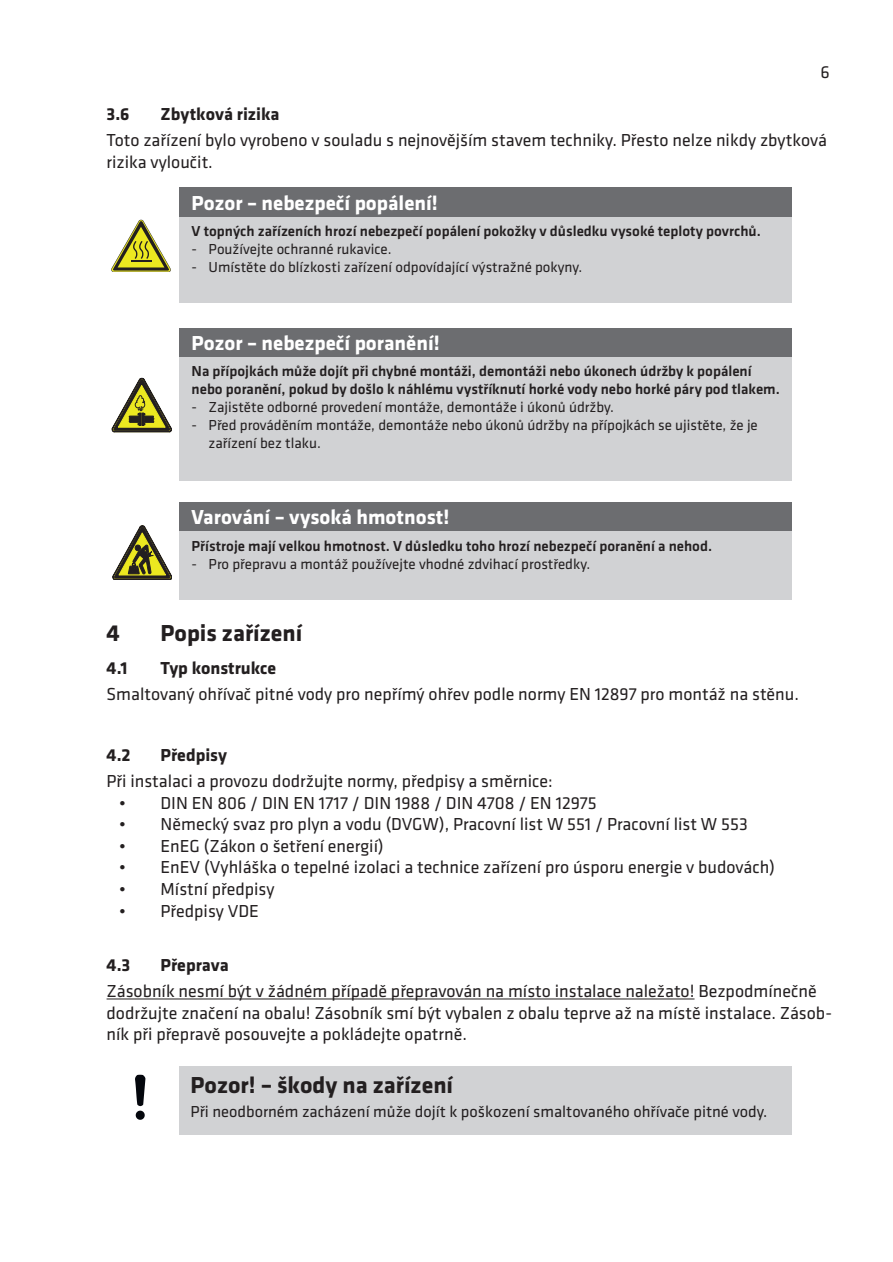
<style>
.page{position:relative;width:893px;height:1262px;background:#fff}
.page>*{position:absolute;margin:0;border:0;box-sizing:border-box;transform-origin:0 0}
.t1{font:700 24px "GC Klavika";color:#231f20}
.t2{font:700 21px "GC Klavika";color:#fff}
.t3{font:18px/21.6px "GC Klavika";color:#231f20}
.t4{font:700 18px "GC Klavika";color:#231f20}
.t5{font:16.5px "GC Klavika";color:#231f20}
.t6{font:500 15px/18px "GC Klavika";color:#231f20}
.t7{font:15px/18px "GC Klavika";color:#231f20}
</style>
<div class="page">
<svg style="left:135px;top:1074px;width:11px;height:46px"></svg>
<hr style="left:107px;top:998px;width:587px;height:1px;background:#231f20">
<div style="left:179px;top:187px;width:612px;height:30px;background:#6c6d70"></div>
<div style="left:179px;top:328px;width:612px;height:29px;background:#6c6d70"></div>
<div style="left:179px;top:502px;width:612px;height:30px;background:#6c6d70"></div>
<div style="left:179px;top:217px;width:612px;height:85px;background:#d1d2d4"></div>
<div style="left:179px;top:357px;width:612px;height:124px;background:#d1d2d4"></div>
<div style="left:179px;top:532px;width:612px;height:68px;background:#d1d2d4"></div>
<div style="left:179px;top:1066px;width:612px;height:68px;background:#d1d2d4"></div>
<hr style="left:113px;top:272px;width:56px;height:1px;background:#231f20">
<svg style="left:111px;top:220px;width:60px;height:52px"></svg>
<svg style="left:112px;top:378px;width:60px;height:54px"></svg>
<div style="left:115px;top:579px;width:55px;height:1px;border:1px solid #231f20"></div>
<svg style="left:113px;top:525px;width:58px;height:54px"></svg>
<p class="t3" style="left:820px;top:60px;width:11px">6</p>
<p class="t4" style="left:107px;top:101px;width:25px">3.6</p>
<p class="t4" style="left:161px;top:101px;width:121px">Zbytková rizika</p>
<p class="t3" style="left:107px;top:129px;width:722px">Toto zařízení bylo vyrobeno v souladu s nejnovějším stavem techniky. Přesto nelze nikdy zbytková rizika vyloučit.</p>
<p class="t2" style="left:192px;top:187px;width:248px">Pozor – nebezpečí popálení!</p>
<p class="t6" style="left:192px;top:222px;width:571px">V topných zařízeních hrozí nebezpečí popálení pokožky v důsledku vysoké teploty povrchů.</p>
<p class="t7" style="left:192px;top:240px;width:201px">- Používejte ochranné rukavice.</p>
<p class="t7" style="left:192px;top:258px;width:392px">- Umístěte do blízkosti zařízení odpovídající výstražné pokyny.</p>
<p class="t2" style="left:192px;top:328px;width:250px">Pozor – nebezpečí poranění!</p>
<p class="t6" style="left:192px;top:362px;width:590px">Na přípojkách může dojít při chybné montáži, demontáži nebo úkonech údržby k popálení nebo poranění, pokud by došlo k náhlému vystříknutí horké vody nebo horké páry pod tlakem.</p>
<p class="t7" style="left:192px;top:398px;width:424px">- Zajistěte odborné provedení montáže, demontáže i úkonů údržby.</p>
<p class="t7" style="left:209px;top:416px;width:551px;text-indent:-17px">- Před prováděním montáže, demontáže nebo úkonů údržby na přípojkách se ujistěte, že je zařízení bez tlaku.</p>
<p class="t2" style="left:192px;top:502px;width:259px">Varování – vysoká hmotnost!</p>
<p class="t6" style="left:192px;top:536px;width:522px">Přístroje mají velkou hmotnost. V důsledku toho hrozí nebezpečí poranění a nehod.</p>
<p class="t7" style="left:192px;top:554px;width:400px">- Pro přepravu a montáž používejte vhodné zdvihací prostředky.</p>
<p class="t1" style="left:107px;top:615px;width:15px">4</p>
<p class="t1" style="left:161px;top:615px;width:143px">Popis zařízení</p>
<p class="t4" style="left:107px;top:655px;width:22px">4.1</p>
<p class="t4" style="left:161px;top:655px;width:117px">Typ konstrukce</p>
<p class="t3" style="left:107px;top:682px;width:694px">Smaltovaný ohřívač pitné vody pro nepřímý ohřev podle normy EN 12897 pro montáž na stěnu.</p>
<p class="t4" style="left:107px;top:742px;width:26px">4.2</p>
<p class="t4" style="left:161px;top:742px;width:68px">Předpisy</p>
<p class="t3" style="left:107px;top:770px;width:448px">Při instalaci a provozu dodržujte normy, předpisy a směrnice:</p>
<p class="t3" style="left:119px;top:791px;width:479px">• DIN EN 806 / DIN EN 1717 / DIN 1988 / DIN 4708 / EN 12975</p>
<p class="t3" style="left:119px;top:813px;width:630px">• Německý svaz pro plyn a vodu (DVGW), Pracovní list W 551 / Pracovní list W 553</p>
<p class="t3" style="left:119px;top:834px;width:266px">• EnEG (Zákon o šetření energií)</p>
<p class="t3" style="left:119px;top:856px;width:657px">• EnEV (Vyhláška o tepelné izolaci a technice zařízení pro úsporu energie v budovách)</p>
<p class="t3" style="left:119px;top:878px;width:157px">• Místní předpisy</p>
<p class="t3" style="left:119px;top:899px;width:141px">• Předpisy VDE</p>
<p class="t4" style="left:107px;top:952px;width:25px">4.3</p>
<p class="t4" style="left:161px;top:952px;width:70px">Přeprava</p>
<p class="t3" style="left:107px;top:980px;width:727px">Zásobník nesmí být v žádném případě přepravován na místo instalace naležato! Bezpodmínečně dodržujte značení na obalu! Zásobník smí být vybalen z obalu teprve až na místě instalace. Zásob&shy;ník při přepravě posouvejte a pokládejte opatrně.</p>
<p class="t1" style="left:191px;top:1068px;width:264px">Pozor! – škody na zařízení</p>
<p class="t5" style="left:191px;top:1101px;width:578px">Při neodborném zacházení může dojít k poškození smaltovaného ohřívače pitné vody.</p>
</div>
